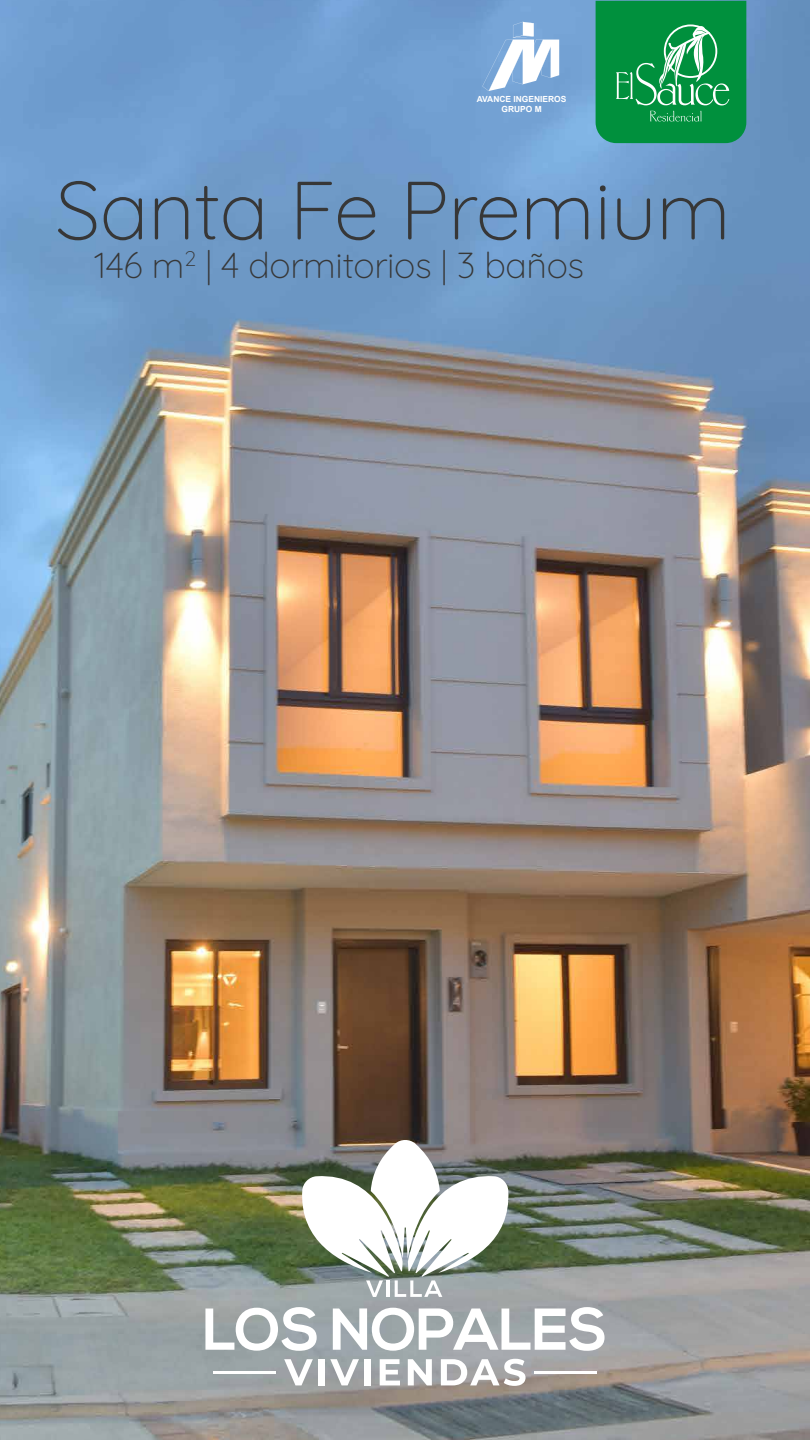
<style>
.page{position:relative;width:810px;height:1440px;background:#fff}
.page>*{position:absolute;margin:0;border:0;box-sizing:border-box;transform-origin:0 0}
.t1{font:300 82.5px "Quicksand";letter-spacing:-.01em;color:#373737}
.t2{font:300 36px "Quicksand";letter-spacing:-.01em;color:#373737}
.t3{font:700 8.4px/10.1px "Arial";color:#fff;text-align:center}
</style>
<div class="page">
<img style="left:0;top:0;width:810px;height:1440px">
<svg style="left:596px;top:1px;width:150px;height:142px"></svg>
<svg style="left:482px;top:22px;width:77px;height:69px"></svg>
<svg style="left:205px;top:1307px;width:112px;height:44px"></svg>
<svg style="left:333px;top:1307px;width:272px;height:44px"></svg>
<svg style="left:299px;top:1139px;width:212px;height:158px"></svg>
<svg style="left:284px;top:1359px;width:29px;height:26px"></svg>
<div style="left:319px;top:1359px;width:6px;height:26px;background:#fff"></div>
<svg style="left:330px;top:1359px;width:29px;height:26px"></svg>
<div style="left:365px;top:1359px;width:6px;height:26px;background:#fff"></div>
<svg style="left:380px;top:1359px;width:20px;height:26px"></svg>
<svg style="left:408px;top:1359px;width:24px;height:26px"></svg>
<svg style="left:441px;top:1359px;width:85px;height:27px"></svg>
<hr style="left:534px;top:1371px;width:62px;height:3px;background:#fff">
<hr style="left:214px;top:1371px;width:62px;height:3px;background:#fff">
<p class="t3" style="left:477px;top:94px;width:91px">AVANCE INGENIEROS<br>GRUPO M</p>
<h1 class="t1" style="left:55px;top:146px;width:677px">Santa Fe Premium</h1>
<p class="t2" style="left:95px;top:237px;width:491px">146 m<sup>2</sup> | 4 dormitorios | 3 baños</p>
</div>
